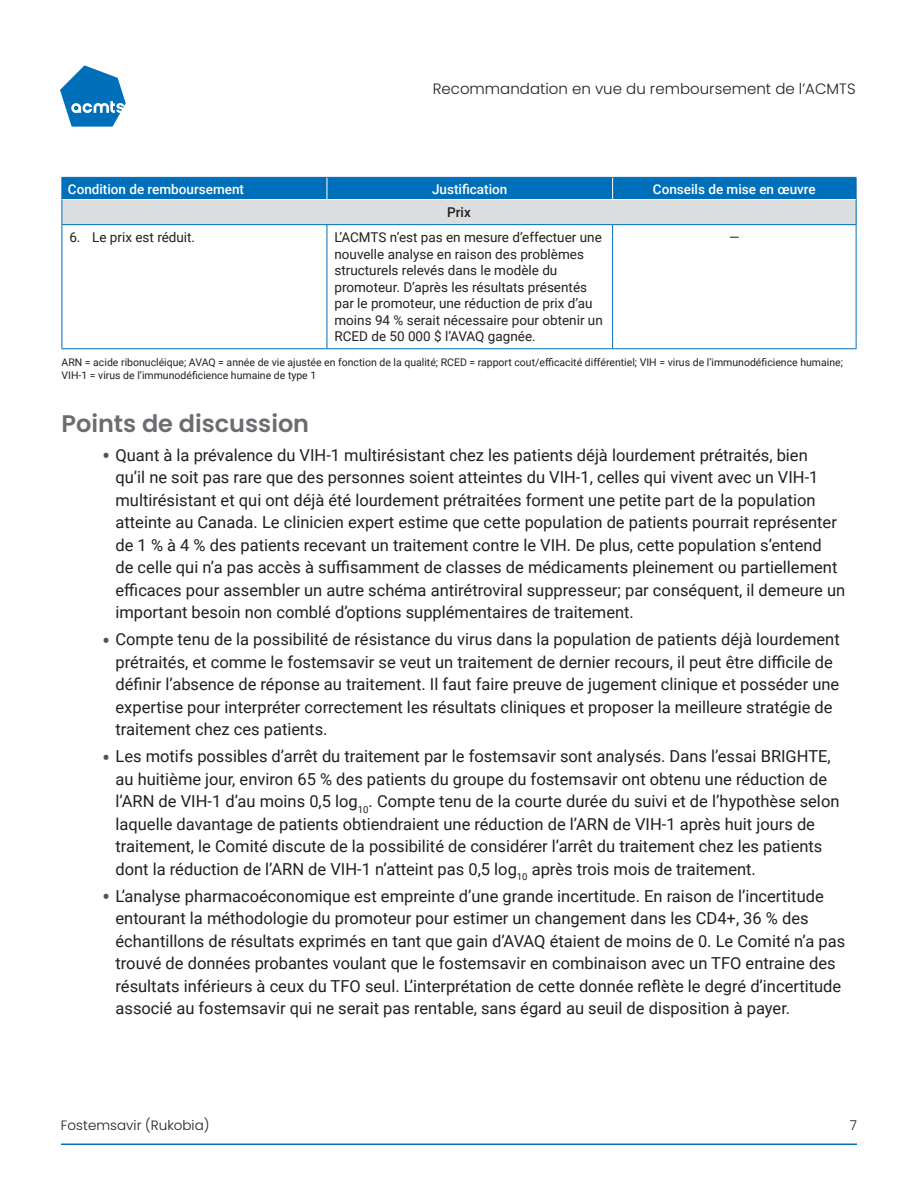
<style>
.page{position:relative;width:918px;height:1188px;background:#fff}
.page>*{position:absolute;margin:0;border:0;box-sizing:border-box;transform-origin:0 0}
.t1{font:600 24px "Poppins";color:#6c6d70}
.t2{font:16.5px/22.5px "Roboto";color:#231f20}
.t3{font:300 15px "Poppins";color:#231f20}
.t4{font:13.5px/16.5px "Roboto";color:#231f20}
.t5{font:500 13.5px "Roboto";color:#fff}
.t6{font:300 13.5px "Poppins";color:#231f20}
.t7{font:500 13.5px "Roboto";color:#231f20}
.t8{font:10.5px/13.5px "Roboto";color:#231f20}
.s1{font-size:24px;color:#545454}
</style>
<div class="page">
<svg style="left:60px;top:65px;width:66px;height:62px"></svg>
<hr style="left:61px;top:1143px;width:796px;height:2px;background:#006fb9">
<hr style="left:62px;top:225px;width:1px;height:123px;background:#006fb9">
<hr style="left:327px;top:225px;width:1px;height:123px;background:#006fb9">
<hr style="left:612px;top:225px;width:1px;height:123px;background:#006fb9">
<hr style="left:856px;top:225px;width:1px;height:123px;background:#006fb9">
<hr style="left:62px;top:348px;width:265px;height:1px;background:#006fb9">
<hr style="left:327px;top:348px;width:286px;height:1px;background:#006fb9">
<hr style="left:613px;top:348px;width:243px;height:1px;background:#006fb9">
<svg style="left:62px;top:177px;width:795px;height:47px;background:#76aacd"></svg>
<hr style="left:62px;top:224px;width:265px;height:1px;background:#006fb9">
<hr style="left:327px;top:224px;width:286px;height:1px;background:#006fb9">
<hr style="left:613px;top:224px;width:243px;height:1px;background:#006fb9">
<p class="t3" style="left:433px;top:81px;width:424px">Recommandation en vue du remboursement de l’ACMTS</p>
<p class="t5" style="left:68px;top:179px;width:178px">Condition de remboursement</p>
<p class="t5" style="left:432px;top:179px;width:77px">Justification</p>
<p class="t5" style="left:653px;top:179px;width:164px">Conseils de mise en œuvre</p>
<p class="t7" style="left:447px;top:203px;width:25px">Prix</p>
<p class="t4" style="left:69px;top:229px;width:127px">6. Le prix est réduit.</p>
<p class="t4" style="left:334px;top:229px;width:270px">L’ACMTS n’est pas en mesure d’effectuer une nouvelle analyse en raison des problèmes structurels relevés dans le modèle du promoteur. D’après les résultats présentés par le promoteur, une réduction de prix d’au moins 94 % serait nécessaire pour obtenir un RCED de 50 000 $ l’AVAQ gagnée.</p>
<p class="t4" style="left:729px;top:229px;width:12px">—</p>
<p class="t8" style="left:62px;top:355px;width:783px">ARN = acide ribonucléique; AVAQ = année de vie ajustée en fonction de la qualité; RCED = rapport cout/efficacité différentiel; VIH = virus de l’immunodéficience humaine;<br>VIH-1 = virus de l’immunodéficience humaine de type 1</p>
<h1 class="t1" style="left:62px;top:409px;width:249px">Points de discussion</h1>
<p class="t2" style="left:116px;top:443px;width:731px;text-indent:-14px"><span class="s1">•</span> Quant à la prévalence du VIH-1 multirésistant chez les patients déjà lourdement prétraités, bien<br>qu’il ne soit pas rare que des personnes soient atteintes du VIH-1, celles qui vivent avec un VIH-1 multirésistant et qui ont déjà été lourdement prétraitées forment une petite part de la population atteinte au Canada. Le clinicien expert estime que cette population de patients pourrait représenter de 1 % à 4 % des patients recevant un traitement contre le VIH. De plus, cette population s’entend<br>de celle qui n’a pas accès à suffisamment de classes de médicaments pleinement ou partiellement efficaces pour assembler un autre schéma antirétroviral suppresseur; par conséquent, il demeure un important besoin non comblé d’options supplémentaires de traitement.</p>
<p class="t2" style="left:116px;top:628px;width:726px;text-indent:-14px"><span class="s1">•</span> Compte tenu de la possibilité de résistance du virus dans la population de patients déjà lourdement prétraités, et comme le fostemsavir se veut un traitement de dernier recours, il peut être difficile de définir l’absence de réponse au traitement. Il faut faire preuve de jugement clinique et posséder une expertise pour interpréter correctement les résultats cliniques et proposer la meilleure stratégie de traitement chez ces patients.</p>
<p class="t2" style="left:116px;top:745px;width:726px;text-indent:-14px"><span class="s1">•</span> Les motifs possibles d’arrêt du traitement par le fostemsavir sont analysés. Dans l’essai BRIGHTE, au huitième jour, environ 65 % des patients du groupe du fostemsavir ont obtenu une réduction de l’ARN de VIH-1 d’au moins 0,5 log<sub>10</sub>. Compte tenu de la courte durée du suivi et de l’hypothèse selon laquelle davantage de patients obtiendraient une réduction de l’ARN de VIH-1 après huit jours de traitement, le Comité discute de la possibilité de considérer l’arrêt du traitement chez les patients dont la réduction de l’ARN de VIH-1 n’atteint pas 0,5 log<sub>10</sub> après trois mois de traitement.</p>
<p class="t2" style="left:116px;top:884px;width:731px;text-indent:-14px"><span class="s1">•</span> L’analyse pharmacoéconomique est empreinte d’une grande incertitude. En raison de l’incertitude entourant la méthodologie du promoteur pour estimer un changement dans les CD4+, 36 % des échantillons de résultats exprimés en tant que gain d’AVAQ étaient de moins de 0. Le Comité n’a pas trouvé de données probantes voulant que le fostemsavir en combinaison avec un TFO entraine des résultats inférieurs à ceux du TFO seul. L’interprétation de cette donnée reflète le degré d’incertitude associé au fostemsavir qui ne serait pas rentable, sans égard au seuil de disposition à payer.</p>
<p class="t6" style="left:61px;top:1117px;width:150px">Fostemsavir (Rukobia)</p>
<p class="t6" style="left:850px;top:1117px;width:9px">7</p>
</div>
